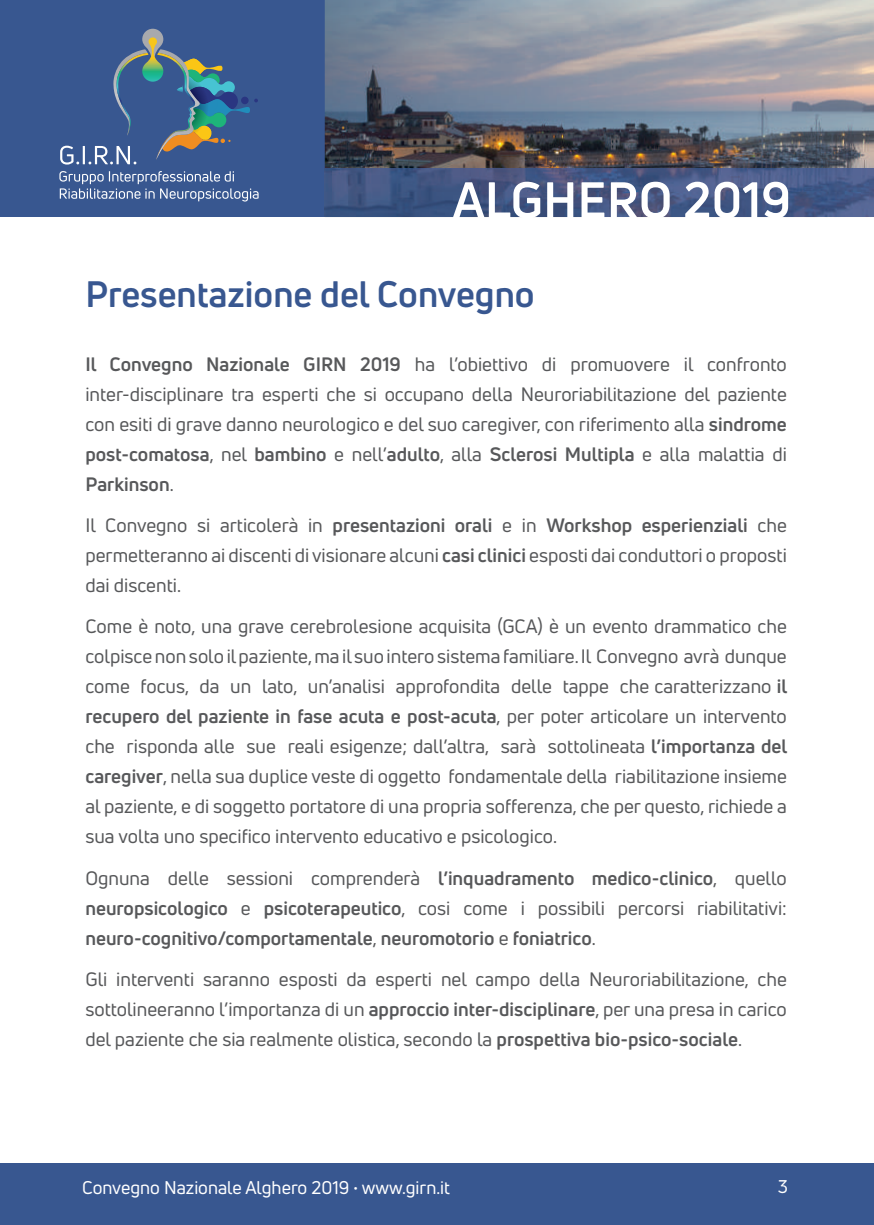
<style>
.page{position:relative;width:874px;height:1225px;background:#fff}
.page>*{position:absolute;margin:0;border:0;box-sizing:border-box;transform-origin:0 0}
.t1{font:700 50px "Uni Neue";color:#fff}
.t2{font:700 36px "Uni Neue";color:#385790}
.t3{font:19px/30px "Uni Neue";color:#57585a;text-align:justify}
.t4{font:700 19px/30px "Uni Neue";color:#57585a;text-align:justify}
.t5{font:18px "Uni Neue";color:#fff}
.s1{font-weight:700}
.s2{font-weight:400}
</style>
<div class="page">
<div style="left:0;top:1163px;width:873px;height:62px;background:#385790"></div>
<div style="left:0;top:0;width:361px;height:217px;background:#385790"></div>
<img style="left:324px;top:0;width:549px;height:168px">
<img style="left:324px;top:168px;width:549px;height:49px">
<svg style="left:59px;top:171px;width:199px;height:30px"></svg>
<svg style="left:60px;top:29px;width:198px;height:136px"></svg>
<h1 class="t1" style="left:452px;top:169px;width:340px">ALGHERO 2019</h1>
<h2 class="t2" style="left:85px;top:271px;width:450px">Presentazione del Convegno</h2>
<p class="t3" style="left:85px;top:349px;width:702px"><span class="s1">Il Convegno Nazionale GIRN 2019</span> ha l’obiettivo di promuovere il confronto inter-disciplinare tra esperti che si occupano della Neuroriabilitazione del paziente con esiti di grave danno neurologico e del suo caregiver, con riferimento alla <span class="s1">sindrome post-comatosa</span>, nel <span class="s1">bambino</span> e nell’<span class="s1">adulto</span>, alla <span class="s1">Sclerosi Multipla</span> e alla malattia di <span class="s1">Parkinson</span>.</p>
<p class="t3" style="left:85px;top:510px;width:702px">Il Convegno si articolerà in <span class="s1">presentazioni orali</span> e in <span class="s1">Workshop esperienziali</span> che permetteranno ai discenti di visionare alcuni <span class="s1">casi clinici</span> esposti dai conduttori o proposti dai discenti.</p>
<p class="t3" style="left:85px;top:611px;width:703px">Come è noto, una grave cerebrolesione acquisita (GCA) è un evento drammatico che colpisce non solo il paziente, ma il suo intero sistema familiare. Il Convegno avrà dunque come focus, da un lato, un’analisi approfondita delle tappe che caratterizzano <span class="s1">il recupero del paziente in fase acuta e post-acuta</span>, per poter articolare un intervento che risponda alle sue reali esigenze; dall’altra, sarà sottolineata <span class="s1">l’importanza del caregiver</span>, nella sua duplice veste di oggetto fondamentale della riabilitazione insieme al paziente, e di soggetto portatore di una propria sofferenza, che per questo, richiede a sua volta uno specifico intervento educativo e psicologico.</p>
<p class="t4" style="left:85px;top:862px;width:702px"><span class="s2">Ognuna delle sessioni comprenderà</span> l’inquadramento medico-clinico<span class="s2">, quello </span>neuropsicologico <span class="s2">e</span> psicoterapeutico<span class="s2">, cosi come i possibili percorsi riabilitativi: </span>neuro-cognitivo/comportamentale<span class="s2">,</span> neuromotorio <span class="s2">e</span> foniatrico<span class="s2">.</span></p>
<p class="t3" style="left:85px;top:964px;width:702px">Gli interventi saranno esposti da esperti nel campo della Neuroriabilitazione, che sottolineeranno l’importanza di un <span class="s1">approccio inter-disciplinare</span>, per una presa in carico del paziente che sia realmente olistica, secondo la <span class="s1">prospettiva bio-psico-sociale</span>.</p>
<p class="t5" style="left:82px;top:1176px;width:369px">Convegno Nazionale Alghero 2019 <span class="s1">·</span> www.girn.it</p>
<p class="t5" style="left:777px;top:1175px;width:12px">3</p>
</div>
